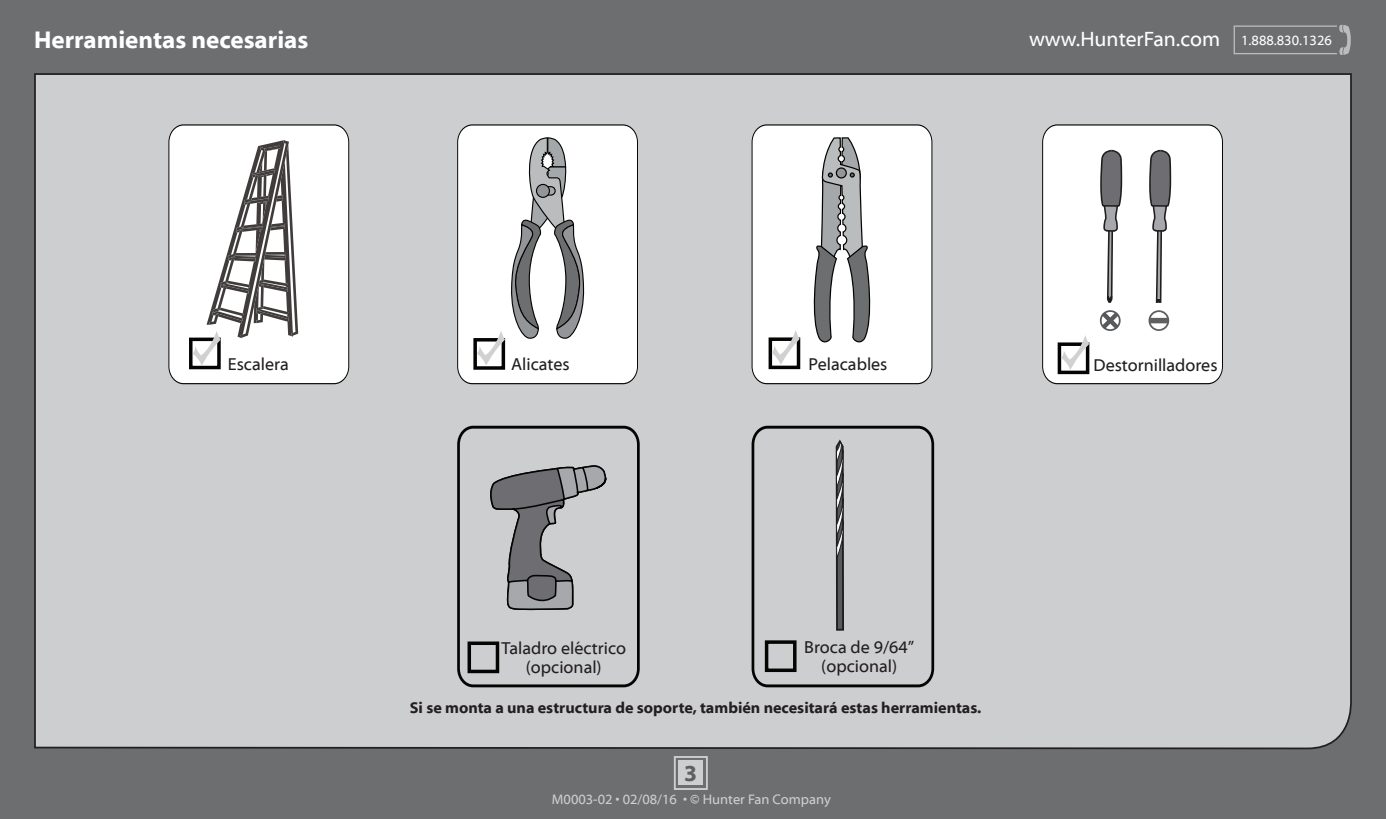
<style>
.page{position:relative;width:1386px;height:819px;background:#6d6e70}
.page>*{position:absolute;margin:0;border:0;box-sizing:border-box;transform-origin:0 0}
.Heading{font:700 24.5px "Myriad Web Pro";color:#fff}
.t1{font:700 22.75px "Myriad Web Pro";color:#5f5f62}
.t2{font:21px "Myriad Web Pro";color:#fff}
.instruction{font:17.5px/19.2px "Myriad Web Pro";color:#231f20;text-align:center}
.t3{font:700 15.75px "Myriad Web Pro";color:#231f20}
.t4{font:14px "Myriad Web Pro";color:#cdced0}
.t5{font:14px "Myriad Web Pro";color:#fff}
</style>
<div class="page">
<svg style="left:1339px;top:25px;width:12px;height:30px"></svg>
<div style="left:1234px;top:25px;width:104px;height:29px;border:1px solid #babdbe"></div>
<div style="left:34px;top:73px;width:1318px;height:677px;background:#cdced0"></div>
<svg style="left:168px;top:124px;width:181px;height:260px;background:#f0f0f0"></svg>
<div style="left:189px;top:338px;width:32px;height:31px;background:#040503"></div>
<svg style="left:192px;top:140px;width:106px;height:226px;background:#cbcaca"></svg>
<svg style="left:456px;top:425px;width:185px;height:263px;background:#bebfc1"></svg>
<div style="left:468px;top:642px;width:31px;height:31px;border:4px solid #040503"></div>
<svg style="left:488px;top:465px;width:119px;height:145px"></svg>
<svg style="left:751px;top:425px;width:184px;height:263px;background:#c2c3c5"></svg>
<div style="left:765px;top:640px;width:32px;height:32px;border:4px solid #040503"></div>
<div style="left:1042px;top:124px;width:181px;height:260px;background:#fff"></div>
<svg style="left:1058px;top:342px;width:31px;height:32px"></svg>
<svg style="left:1099px;top:310px;width:23px;height:21px"></svg>
<svg style="left:1100px;top:150px;width:22px;height:153px"></svg>
<svg style="left:1149px;top:310px;width:20px;height:21px"></svg>
<div style="left:1149px;top:318px;width:19px;height:5px;border:2px solid #5f5f62"></div>
<svg style="left:1149px;top:150px;width:22px;height:153px"></svg>
<svg style="left:1061px;top:335px;width:28px;height:35px"></svg>
<div style="left:457px;top:124px;width:181px;height:260px;background:#fff"></div>
<svg style="left:473px;top:338px;width:32px;height:32px"></svg>
<svg style="left:477px;top:137px;width:108px;height:229px;background:#d6d6d6"></svg>
<div style="left:752px;top:124px;width:180px;height:260px;background:#fff"></div>
<svg style="left:769px;top:337px;width:31px;height:32px"></svg>
<svg style="left:810px;top:94px;width:64px;height:538px;background:#c1c2c3"></svg>
<svg style="left:771px;top:330px;width:29px;height:35px"></svg>
<div style="left:679px;top:761px;width:24px;height:24px;background:#cdced0"></div>
<div style="left:674px;top:756px;width:34px;height:34px;border:2px solid #cdced0"></div>
<p class="Heading" style="left:34px;top:26px;width:276px">Herramientas necesarias</p>
<p class="t2" style="left:1029px;top:28px;width:193px">www.HunterFan.com</p>
<p class="t5" style="left:1241px;top:33px;width:92px">1.888.830.1326</p>
<p class="instruction" style="left:228px;top:355px;width:62px">Escalera</p>
<p class="instruction" style="left:511px;top:354px;width:60px">Alicates</p>
<p class="instruction" style="left:809px;top:354px;width:80px">Pelacables</p>
<p class="instruction" style="left:1093px;top:356px;width:126px">Destornilladores</p>
<p class="instruction" style="left:502px;top:639px;width:126px">Taladro eléctrico (opcional)</p>
<p class="instruction" style="left:804px;top:638px;width:111px">Broca de 9/64” (opcional)</p>
<p class="t3" style="left:410px;top:699px;width:573px">Si se monta a una estructura de soporte, también necesitará estas herramientas.</p>
<p class="t1" style="left:684px;top:761px;width:14px">3</p>
<p class="t4" style="left:552px;top:792px;width:280px">M0003-02 • 02/08/16 • © Hunter Fan Company</p>
</div>
